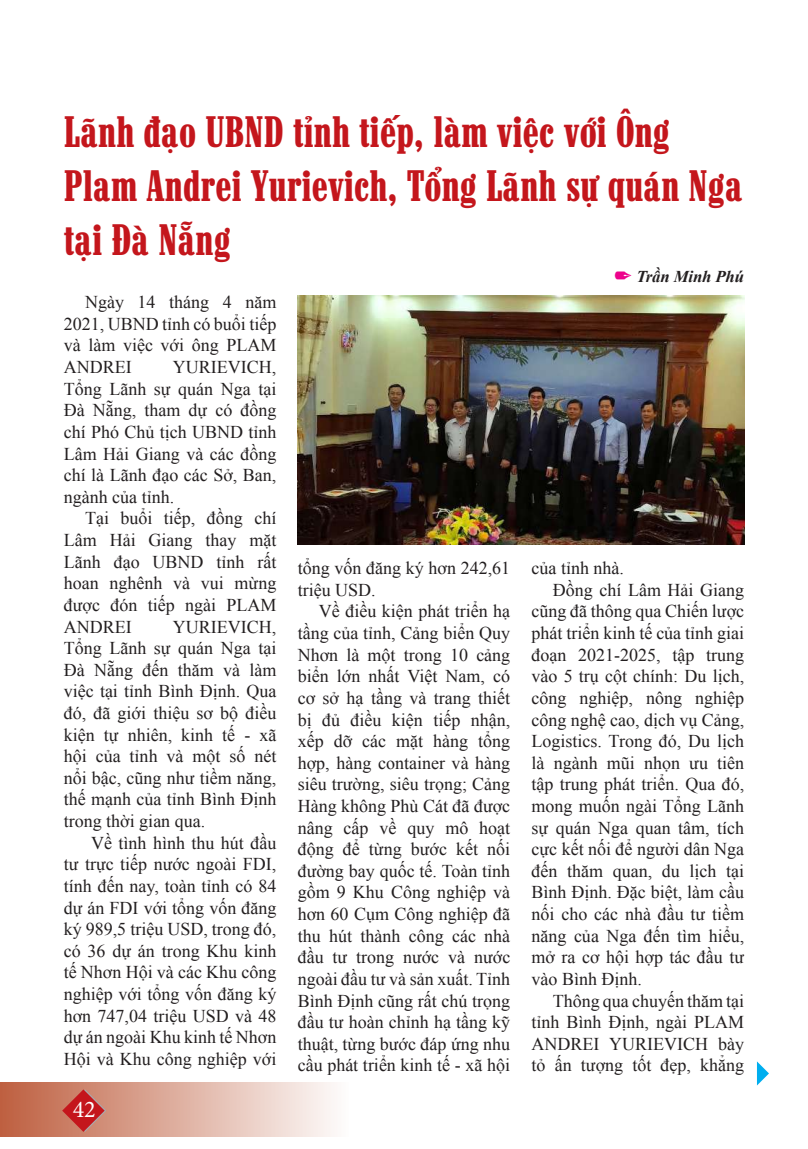
<style>
.page{position:relative;width:808px;height:1149px;background:#fff}
.page>*{position:absolute;margin:0;border:0;box-sizing:border-box;transform-origin:0 0}
.t1{font:45px/54px "UTM Marlboro";color:#c4161c}
.t2{font:24px "Minion Pro";color:#fff}
.t3{font:18px/21.6px "Times New Roman";color:#231f20;text-align:justify}
.t4{font:italic 700 16.5px "Times New Roman";letter-spacing:-.01em;color:#231f20}
</style>
<div class="page">
<div style="left:0;top:1081px;width:349px;height:55px;background:linear-gradient(to right,#be5f40,#fefdfd)"></div>
<svg style="left:62px;top:1089px;width:44px;height:42px;background:#c75048"></svg>
<svg style="left:757px;top:1061px;width:12px;height:24px"></svg>
<img style="left:298px;top:296px;width:446px;height:248px">
<h1 class="t1" style="left:64px;top:101px;width:680px">Lãnh đạo UBND tỉnh tiếp, làm việc với Ông<br>Plam Andrei Yurievich, Tổng Lãnh sự quán Nga tại Đà Nẵng</h1>
<p class="t3" style="left:64px;top:291px;width:214px;text-indent:21px">Ngày 14 tháng 4 năm 2021, UBND tỉnh có buổi tiếp và làm việc với ông PLAM ANDREI</p>
<p class="t4" style="left:636px;top:265px;width:109px">Trần Minh Phú</p>
<p class="t3" style="left:64px;top:356px;width:214px;text-indent:109px">YURIEVICH, Tổng Lãnh sự quán Nga tại Đà Nẵng, tham dự có đồng chí Phó Chủ tịch UBND tỉnh Lâm Hải Giang và các đồng chí là Lãnh đạo các Sở, Ban, ngành của tỉnh.</p>
<p class="t3" style="left:64px;top:507px;width:214px;text-indent:21px">Tại buổi tiếp, đồng chí Lâm Hải Giang thay mặt Lãnh đạo UBND tỉnh rất hoan nghênh và vui mừng được đón tiếp ngài PLAM ANDREI</p>
<p class="t3" style="left:298px;top:557px;width:214px">tổng vốn đăng ký hơn 242,61 triệu USD.</p>
<p class="t3" style="left:298px;top:600px;width:214px;text-indent:21px">Về điều kiện phát triển hạ tầng của tỉnh, Cảng biển Quy Nhơn là một trong 10 cảng biển lớn nhất Việt Nam, có cơ sở hạ tầng và trang thiết bị đủ điều kiện tiếp nhận, xếp dỡ các mặt hàng tổng hợp, hàng container và hàng siêu trường, siêu trọng; Cảng Hàng không Phù Cát đã được nâng cấp về quy mô hoạt động để từng bước kết nối đường bay quốc tế. Toàn tỉnh gồm 9 Khu Công nghiệp và hơn 60 Cụm Công nghiệp đã thu hút thành công các nhà đầu tư trong nước và nước ngoài đầu tư và sản xuất. Tỉnh Bình Định cũng rất chú trọng đầu tư hoàn chỉnh hạ tầng kỹ thuật, từng bước đáp ứng nhu cầu phát triển kinh tế - xã hội</p>
<p class="t3" style="left:531px;top:557px;width:94px">của tỉnh nhà.</p>
<p class="t3" style="left:553px;top:578px;width:193px">Đồng chí Lâm Hải Giang</p>
<p class="t3" style="left:531px;top:600px;width:214px">cũng đã thông qua Chiến lược</p>
<p class="t3" style="left:531px;top:621px;width:214px">phát triển kinh tế của tỉnh giai</p>
<p class="t3" style="left:531px;top:643px;width:214px">đoạn 2021-2025, tập trung</p>
<p class="t3" style="left:531px;top:665px;width:214px">vào 5 trụ cột chính: Du lịch,</p>
<p class="t3" style="left:531px;top:686px;width:214px">công nghiệp, nông nghiệp</p>
<p class="t3" style="left:531px;top:708px;width:214px">công nghệ cao, dịch vụ Cảng,</p>
<p class="t3" style="left:531px;top:729px;width:214px">Logistics. Trong đó, Du lịch</p>
<p class="t3" style="left:531px;top:751px;width:214px">là ngành mũi nhọn ưu tiên</p>
<p class="t3" style="left:531px;top:773px;width:214px">tập trung phát triển. Qua đó,</p>
<p class="t3" style="left:531px;top:794px;width:214px">mong muốn ngài Tổng Lãnh</p>
<p class="t3" style="left:531px;top:816px;width:214px">sự quán Nga quan tâm, tích</p>
<p class="t3" style="left:531px;top:837px;width:214px">cực kết nối để người dân Nga</p>
<p class="t3" style="left:531px;top:859px;width:214px">đến thăm quan, du lịch tại</p>
<p class="t3" style="left:531px;top:881px;width:214px">Bình Định. Đặc biệt, làm cầu</p>
<p class="t3" style="left:531px;top:902px;width:214px">nối cho các nhà đầu tư tiềm</p>
<p class="t3" style="left:531px;top:924px;width:214px">năng của Nga đến tìm hiểu,</p>
<p class="t3" style="left:531px;top:945px;width:214px">mở ra cơ hội hợp tác đầu tư</p>
<p class="t3" style="left:531px;top:967px;width:112px">vào Bình Định.</p>
<p class="t3" style="left:553px;top:989px;width:193px">Thông qua chuyến thăm tại</p>
<p class="t3" style="left:531px;top:1010px;width:214px">tỉnh Bình Định, ngài PLAM</p>
<p class="t3" style="left:531px;top:1032px;width:214px">ANDREI YURIEVICH bày</p>
<p class="t3" style="left:531px;top:1053px;width:214px">tỏ ấn tượng tốt đẹp, khẳng</p>
<p class="t3" style="left:64px;top:615px;width:214px;text-indent:109px">YURIEVICH, Tổng Lãnh sự quán Nga tại Đà Nẵng đến thăm và làm việc tại tỉnh Bình Định. Qua đó, đã giới thiệu sơ bộ điều kiện tự nhiên, kinh tế - xã hội của tỉnh và một số nét nổi bậc, cũng như tiềm năng, thế mạnh của tỉnh Bình Định trong thời gian qua.</p>
<p class="t3" style="left:64px;top:831px;width:214px;text-indent:27px">Về tình hình thu hút đầu tư trực tiếp nước ngoài FDI, tính đến nay, toàn tỉnh có 84 dự án FDI với tổng vốn đăng ký 989,5 triệu USD, trong đó, có 36 dự án trong Khu kinh tế Nhơn Hội và các Khu công nghiệp với tổng vốn đăng ký hơn 747,04 triệu USD và 48 dự án ngoài Khu kinh tế Nhơn Hội và Khu công nghiệp với</p>
<h2 class="t2" style="left:73px;top:1092px;width:25px">42</h2>
</div>
